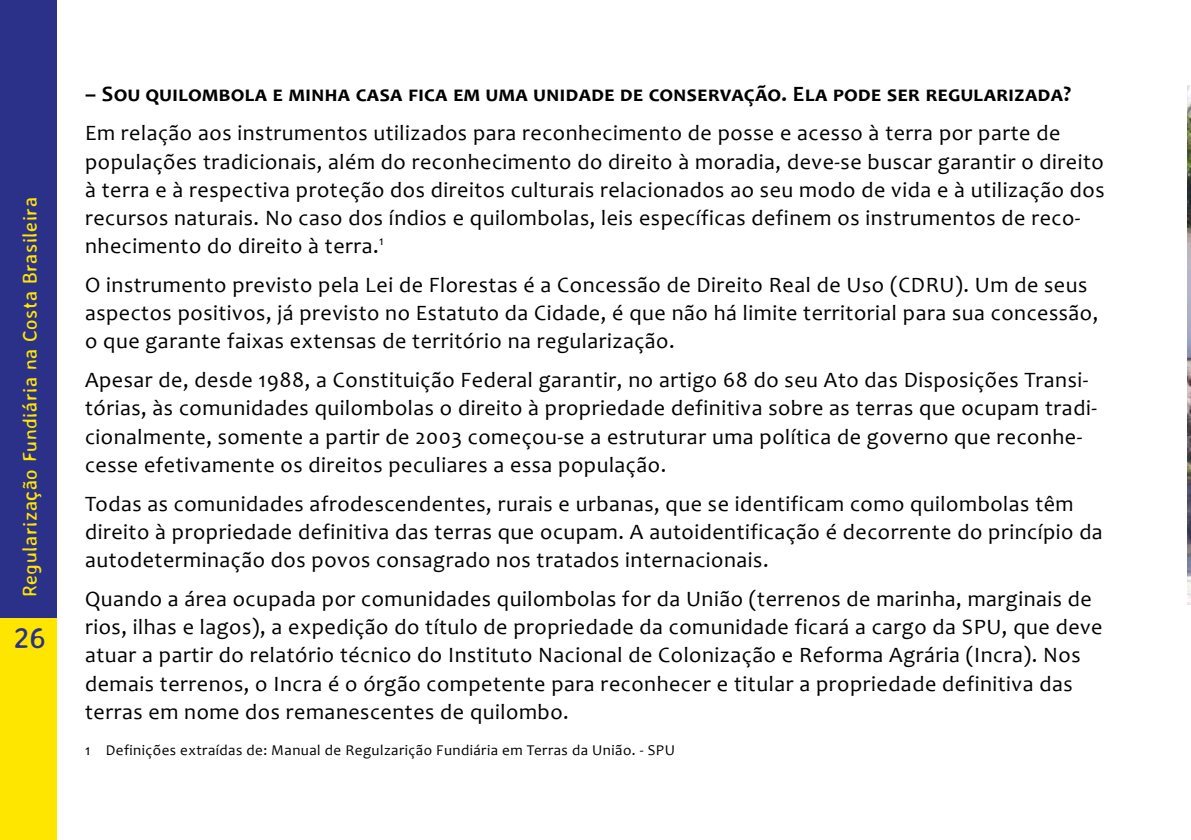
<style>
.page{position:relative;width:1191px;height:840px;background:#fff}
.page>*{position:absolute;margin:0;border:0;box-sizing:border-box;transform-origin:0 0}
.t1{font:30px "Averia Sans Libre";color:#2b3089}
.t2{font:22px/28px "Candara";letter-spacing:.025em;color:#000}
.t3{font:700 22px "Candara";letter-spacing:.025em;color:#000}
.t4{font:20px "Averia Sans Libre";letter-spacing:.025em;color:#ffe600}
.t5{font:15px "Candara";letter-spacing:.03em;color:#000}
</style>
<div class="page">
<div style="left:0;top:0;width:57px;height:799px;background:#2b3089"></div>
<div style="left:0;top:618px;width:57px;height:221px;background:#ffe600"></div>
<img style="left:1187px;top:85px;width:4px;height:518px">
<p class="t4" style="left:18px;top:597px;width:401px;rotate:-90deg">Regularização Fundiária na Costa Brasileira</p>
<h1 class="t1" style="left:13px;top:619px;width:34px">26</h1>
<p class="t3" style="left:85px;top:80px;width:987px">– Sou quilombola e minha casa fica em uma unidade de conservação. Ela pode ser regularizada?</p>
<p class="t2" style="left:85px;top:119px;width:1021px">Em relação aos instrumentos utilizados para reconhecimento de posse e acesso à terra por parte de populações tradicionais, além do reconhecimento do direito à moradia, deve-se buscar garantir o direito à terra e à respectiva proteção dos direitos culturais relacionados ao seu modo de vida e à utilização dos recursos naturais. No caso dos índios e quilombolas, leis específicas definem os instrumentos de reco&shy;nhecimento do direito à terra.<sup>1</sup></p>
<p class="t2" style="left:85px;top:270px;width:1014px">O instrumento previsto pela Lei de Florestas é a Concessão de Direito Real de Uso (CDRU). Um de seus aspectos positivos, já previsto no Estatuto da Cidade, é que não há limite territorial para sua concessão, o que garante faixas extensas de território na regularização.</p>
<p class="t2" style="left:85px;top:366px;width:1013px">Apesar de, desde 1988, a Constituição Federal garantir, no artigo 68 do seu Ato das Disposições Transi&shy;tórias, às comunidades quilombolas o direito à propriedade definitiva sobre as terras que ocupam tradi&shy;cionalmente, somente a partir de 2003 começou-se a estruturar uma política de governo que reconhe&shy;cesse efetivamente os direitos peculiares a essa população.</p>
<p class="t2" style="left:85px;top:489px;width:1019px">Todas as comunidades afrodescendentes, rurais e urbanas, que se identificam como quilombolas têm direito à propriedade definitiva das terras que ocupam. A autoidentificação é decorrente do princípio da autodeterminação dos povos consagrado nos tratados internacionais.</p>
<p class="t2" style="left:85px;top:584px;width:1019px">Quando a área ocupada por comunidades quilombolas for da União (terrenos de marinha, marginais de rios, ilhas e lagos), a expedição do título de propriedade da comunidade ficará a cargo da SPU, que deve atuar a partir do relatório técnico do Instituto Nacional de Colonização e Reforma Agrária (Incra). Nos demais terrenos, o Incra é o órgão competente para reconhecer e titular a propriedade definitiva das terras em nome dos remanescentes de quilombo.</p>
<p class="t5" style="left:85px;top:740px;width:591px">1 Definições extraídas de: Manual de Regulzarição Fundiária em Terras da União. - SPU</p>
</div>
